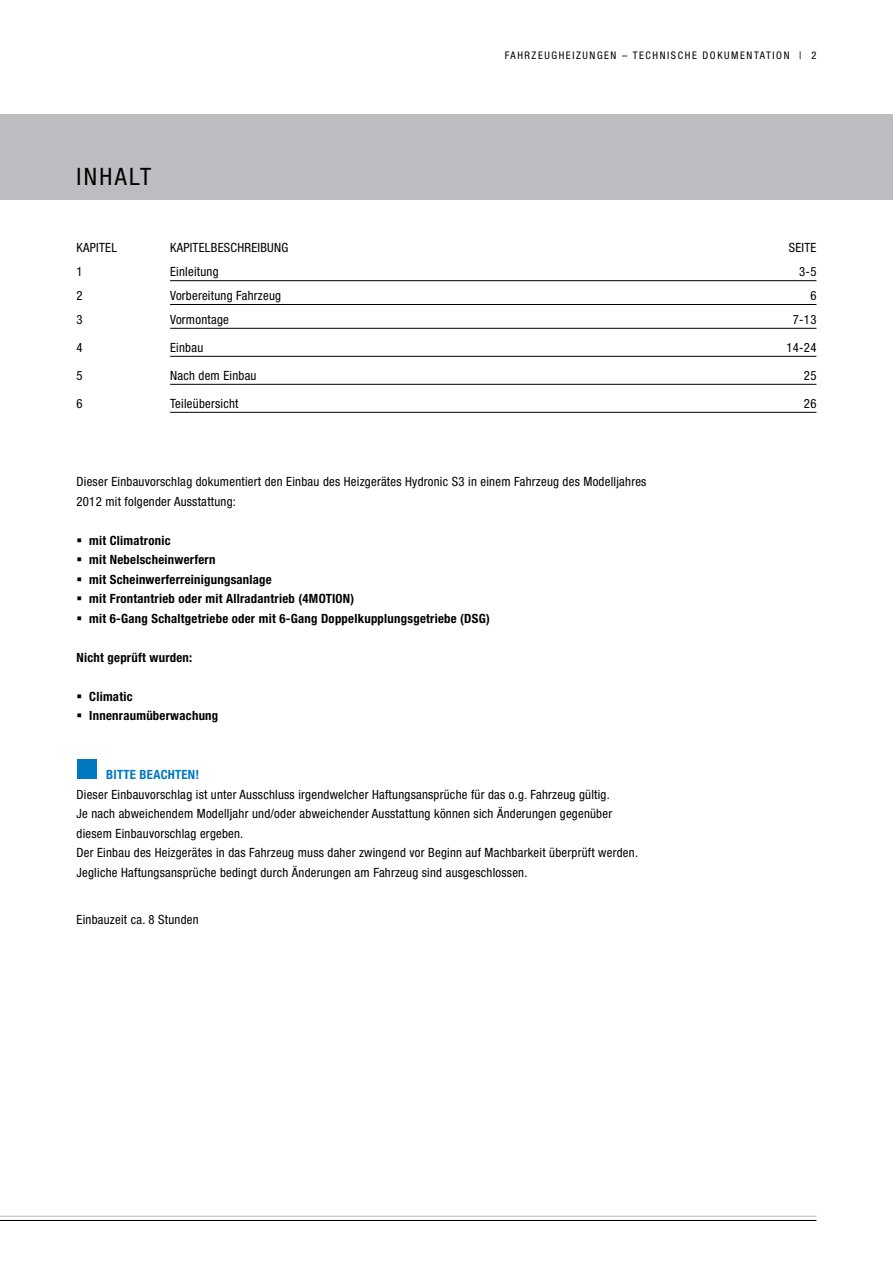
<style>
.page{position:relative;width:893px;height:1263px;background:#fff}
.page>*{position:absolute;margin:0;border:0;box-sizing:border-box;transform-origin:0 0}
.Ueberschrift_16pt{font:condensed 24px "Helvetica Neue LT";letter-spacing:.1em;color:#000}
.Fließtext_8_5pt{font:condensed 12.75px/19.5px "Helvetica Neue LT";letter-spacing:.02em;color:#000}
.t1{font:700 condensed 12.75px "Helvetica Neue LT";letter-spacing:.02em;color:#000}
.IHV_2{font:condensed 12.75px "Helvetica Neue LT";letter-spacing:.02em;color:#000}
.IHV_Überschrift{font:condensed 12.75px "Helvetica Neue LT";letter-spacing:.02em;color:#000}
.Fließtext_8_5pt_2vor{font:condensed 12.75px "Helvetica Neue LT";letter-spacing:.02em;color:#000}
.Bitte_beachten_8_5pt{font:700 condensed 12.75px "Helvetica Neue LT";letter-spacing:.02em;color:#0078c1}
.Seitenzah_Versalien{font:condensed 10.5px "Helvetica Neue LT";letter-spacing:.15em;color:#000}
</style>
<div class="page">
<div style="left:0;top:115px;width:893px;height:85px;background:#bbbdc0"></div>
<hr style="left:0;top:1216px;width:816px;height:1px;background:#bbbdc0">
<hr style="left:0;top:1220px;width:816px;height:1px;background:#000">
<div style="left:77px;top:759px;width:20px;height:20px;background:#0078c1"></div>
<hr style="left:170px;top:280px;width:646px;height:1px;background:#000">
<hr style="left:170px;top:304px;width:646px;height:1px;background:#000">
<hr style="left:170px;top:328px;width:646px;height:1px;background:#000">
<hr style="left:170px;top:356px;width:646px;height:1px;background:#000">
<hr style="left:170px;top:384px;width:646px;height:1px;background:#000">
<hr style="left:170px;top:412px;width:646px;height:1px;background:#000">
<p class="Ueberschrift_16pt" style="left:77px;top:162px;width:76px">INHALT</p>
<p class="Seitenzah_Versalien" style="left:505px;top:50px;width:313px">FAHRZEUGHEIZUNGEN – TECHNISCHE DOKUMENTATION | 2</p>
<p class="IHV_Überschrift" style="left:77px;top:241px;width:42px">KAPITEL</p>
<p class="IHV_Überschrift" style="left:170px;top:241px;width:120px">KAPITELBESCHREIBUNG</p>
<p class="IHV_Überschrift" style="left:789px;top:241px;width:29px">SEITE</p>
<p class="IHV_2" style="left:77px;top:264px;width:8px">1</p>
<p class="IHV_2" style="left:170px;top:264px;width:50px">Einleitung</p>
<p class="IHV_2" style="left:799px;top:264px;width:19px">3-5</p>
<p class="IHV_2" style="left:77px;top:288px;width:8px">2</p>
<p class="IHV_2" style="left:170px;top:288px;width:113px">Vorbereitung Fahrzeug</p>
<p class="IHV_2" style="left:810px;top:288px;width:8px">6</p>
<p class="IHV_2" style="left:77px;top:312px;width:8px">3</p>
<p class="IHV_2" style="left:170px;top:312px;width:60px">Vormontage</p>
<p class="IHV_2" style="left:793px;top:312px;width:25px">7-13</p>
<p class="IHV_2" style="left:77px;top:340px;width:8px">4</p>
<p class="IHV_2" style="left:170px;top:340px;width:35px">Einbau</p>
<p class="IHV_2" style="left:786px;top:340px;width:31px">14-24</p>
<p class="IHV_2" style="left:77px;top:368px;width:8px">5</p>
<p class="IHV_2" style="left:170px;top:368px;width:88px">Nach dem Einbau</p>
<p class="IHV_2" style="left:804px;top:368px;width:14px">25</p>
<p class="IHV_2" style="left:77px;top:396px;width:8px">6</p>
<p class="IHV_2" style="left:170px;top:396px;width:70px">Teileübersicht</p>
<p class="IHV_2" style="left:804px;top:396px;width:14px">26</p>
<p class="Fließtext_8_5pt" style="left:77px;top:472px;width:571px">Dieser Einbauvorschlag dokumentiert den Einbau des Heizgerätes Hydronic S3 in einem Fahrzeug des Modelljahres<br>2012 mit folgender Ausstattung:</p>
<p class="t1" style="left:89px;top:533px;width:83px">mit Climatronic</p>
<p class="t1" style="left:89px;top:552px;width:128px">mit Nebelscheinwerfern</p>
<p class="t1" style="left:89px;top:572px;width:184px">mit Scheinwerferreinigungsanlage</p>
<p class="t1" style="left:89px;top:591px;width:266px">mit Frontantrieb oder mit Allradantrieb (4MOTION)</p>
<p class="t1" style="left:89px;top:611px;width:402px">mit 6-Gang Schaltgetriebe oder mit 6-Gang Doppelkupplungsgetriebe (DSG)</p>
<p class="t1" style="left:77px;top:650px;width:117px">Nicht geprüft wurden:</p>
<p class="t1" style="left:89px;top:689px;width:45px">Climatic</p>
<p class="t1" style="left:89px;top:708px;width:130px">Innenraumüberwachung</p>
<p class="Bitte_beachten_8_5pt" style="left:106px;top:767px;width:94px">BITTE BEACHTEN!</p>
<p class="Fließtext_8_5pt" style="left:77px;top:784px;width:535px">Dieser Einbauvorschlag ist unter Ausschluss irgendwelcher Haftungsansprüche für das o.g. Fahrzeug gültig.</p>
<p class="Fließtext_8_5pt" style="left:77px;top:804px;width:537px">Je nach abweichendem Modelljahr und/oder abweichender Ausstattung können sich Änderungen gegenüber</p>
<p class="Fließtext_8_5pt" style="left:77px;top:823px;width:563px">diesem Einbauvorschlag ergeben.<br>Der Einbau des Heizgerätes in das Fahrzeug muss daher zwingend vor Beginn auf Machbarkeit überprüft werden.<br>Jegliche Haftungsansprüche bedingt durch Änderungen am Fahrzeug sind ausgeschlossen.</p>
<p class="Fließtext_8_5pt_2vor" style="left:77px;top:912px;width:124px">Einbauzeit ca. 8 Stunden</p>
</div>
